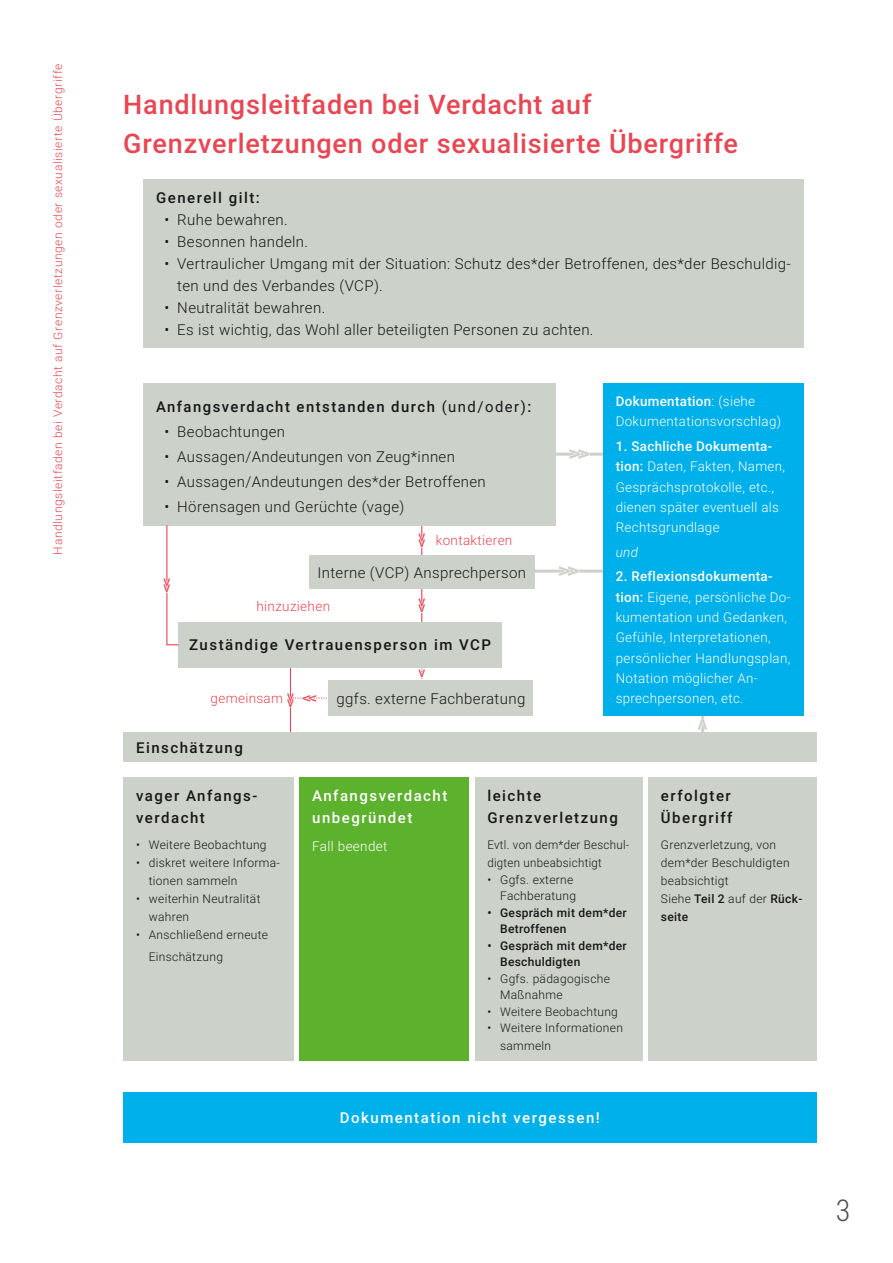
<style>
.page{position:relative;width:893px;height:1263px;background:#fff}
.page>*{position:absolute;margin:0;border:0;box-sizing:border-box;transform-origin:0 0}
.t1{font:300 30px "Roboto Condensed";color:#4e4e4d}
._2_orange{font:500 27px/39px "Roboto";letter-spacing:.03em;color:#e94653}
._5_Text{font:300 15px/21.9px "Roboto";letter-spacing:.025em;color:#181716}
._3_blau{font:500 15px/21.6px "Roboto";letter-spacing:.1em;color:#181716}
._3_blau-2{font:500 15px/21.6px "Roboto";letter-spacing:.1em;color:#fff}
.Pfeile{font:700 15px "Roboto";color:#ccd1ca}
._5_Text-2{font:300 13.5px/20.2px "Roboto";letter-spacing:.025em;color:#fff}
._5_Text-3{font:300 13.5px "Roboto";letter-spacing:.025em;color:#e94653}
._5_Text-4{font:italic 300 13.5px "Roboto";color:#fff}
._5_Text-5{font:300 12px/18px "Roboto";letter-spacing:.025em;color:#181716}
._5_Text-6{font:500 12px/16.5px "Roboto";letter-spacing:.025em;color:#181716}
.t2{font:300 12px "Roboto";letter-spacing:.05em;color:#e94653}
._5_Text-7{font:300 12px/18px "Roboto";letter-spacing:.025em;color:#181716;scale:.96 1}
.Pfeile-2{font:500 10.5px "Roboto";color:#e94653}
.s1{font-weight:400}
.s2{font-weight:500}
.s3{font-weight:300}
</style>
<div class="page">
<hr style="left:701px;top:654px;width:3px;height:82px;background:#ccd1ca">
<hr style="left:523px;top:570px;width:82px;height:3px;background:#ccd1ca">
<hr style="left:555px;top:453px;width:48px;height:3px;background:#ccd1ca">
<hr style="left:421px;top:589px;width:1px;height:37px;background:#e94653">
<hr style="left:290px;top:665px;width:1px;height:72px;background:#e94653">
<hr style="left:421px;top:525px;width:1px;height:30px;background:#e94653">
<div style="left:143px;top:179px;width:661px;height:168px;background:#ccd1ca"></div>
<div style="left:143px;top:383px;width:412px;height:142px;background:#ccd1ca"></div>
<div style="left:179px;top:622px;width:323px;height:46px;background:#ccd1ca"></div>
<div style="left:309px;top:555px;width:225px;height:34px;background:#ccd1ca"></div>
<div style="left:329px;top:680px;width:204px;height:36px;background:#ccd1ca"></div>
<div style="left:123px;top:732px;width:693px;height:30px;background:#ccd1ca"></div>
<div style="left:123px;top:777px;width:171px;height:283px;background:#ccd1ca"></div>
<div style="left:299px;top:777px;width:170px;height:283px;background:#5cb12d"></div>
<div style="left:475px;top:777px;width:168px;height:283px;background:#ccd1ca"></div>
<div style="left:648px;top:777px;width:168px;height:283px;background:#ccd1ca"></div>
<div style="left:123px;top:1092px;width:693px;height:51px;background:#00b0eb"></div>
<div style="left:603px;top:383px;width:201px;height:333px;background:#00b0eb"></div>
<hr style="left:166px;top:525px;width:1px;height:120px;background:#e94653">
<svg style="left:166px;top:644px;width:13px;height:1px"></svg>
<svg style="left:569px;top:452px;width:21px;height:4px"></svg>
<svg style="left:558px;top:569px;width:22px;height:4px"></svg>
<svg style="left:701px;top:718px;width:4px;height:11px"></svg>
<svg style="left:421px;top:533px;width:2px;height:15px"></svg>
<svg style="left:421px;top:598px;width:2px;height:15px"></svg>
<svg style="left:166px;top:578px;width:2px;height:15px"></svg>
<svg style="left:289px;top:692px;width:40px;height:16px"></svg>
<p class="t2" style="left:49px;top:554px;width:492px;rotate:-90deg">Handlungsleitfaden bei Verdacht auf Grenzverletzungen oder sexualisierte Übergriffe</p>
<p class="_2_orange" style="left:123px;top:84px;width:616px">Handlungsleitfaden bei Verdacht auf<br>Grenzverletzungen oder sexualisierte Übergriffe</p>
<p class="_3_blau" style="left:156px;top:186px;width:105px">Generell gilt:</p>
<p class="_5_Text" style="left:165px;top:208px;width:125px">• Ruhe bewahren.</p>
<p class="_5_Text" style="left:165px;top:230px;width:145px">• Besonnen handeln.</p>
<p class="_5_Text" style="left:177px;top:252px;width:615px;text-indent:-13px">• Vertraulicher Umgang mit der Situation: Schutz des*der Betroffenen, des*der Beschuldig&shy;ten und des Verbandes (VCP).</p>
<p class="_5_Text" style="left:165px;top:296px;width:162px">• Neutralität bewahren.</p>
<p class="_5_Text" style="left:165px;top:318px;width:430px">• Es ist wichtig, das Wohl aller beteiligten Personen zu achten.</p>
<p class="_3_blau" style="left:156px;top:395px;width:377px">Anfangsverdacht entstanden durch <span class="s1">(und/oder)</span>:</p>
<p class="_5_Text" style="left:165px;top:420px;width:122px">• Beobachtungen</p>
<p class="_5_Text" style="left:165px;top:445px;width:292px">• Aussagen/Andeutungen von Zeug*innen</p>
<p class="_5_Text" style="left:165px;top:470px;width:323px">• Aussagen/Andeutungen des*der Betroffenen</p>
<p class="_5_Text" style="left:165px;top:496px;width:241px">• Hörensagen und Gerüchte (vage)</p>
<p class="Pfeile-2" style="left:163px;top:575px;width:8px">V</p>
<p class="Pfeile-2" style="left:163px;top:581px;width:8px">V</p>
<p class="Pfeile-2" style="left:418px;top:530px;width:8px">V</p>
<p class="Pfeile-2" style="left:418px;top:536px;width:8px">V</p>
<p class="_5_Text-3" style="left:436px;top:531px;width:78px">kontaktieren</p>
<p class="_5_Text" style="left:317px;top:561px;width:210px">Interne (VCP) Ansprechperson</p>
<p class="_5_Text-3" style="left:257px;top:597px;width:75px">hinzuziehen</p>
<p class="Pfeile-2" style="left:418px;top:595px;width:8px">V</p>
<p class="Pfeile-2" style="left:418px;top:601px;width:8px">V</p>
<p class="_3_blau" style="left:189px;top:634px;width:303px">Zuständige Vertrauensperson im VCP</p>
<p class="_5_Text-3" style="left:211px;top:688px;width:74px">gemeinsam</p>
<p class="Pfeile-2" style="left:287px;top:690px;width:8px">V</p>
<p class="Pfeile-2" style="left:287px;top:696px;width:8px">V</p>
<p class="Pfeile-2" style="left:314px;top:695px;width:8px;rotate:90deg">V</p>
<p class="Pfeile-2" style="left:320px;top:695px;width:8px;rotate:90deg">V</p>
<p class="Pfeile-2" style="left:418px;top:666px;width:8px">V</p>
<p class="_5_Text" style="left:337px;top:687px;width:190px">ggfs. externe Fachberatung</p>
<p class="Pfeile" style="left:564px;top:459px;width:11px;rotate:-90deg">V</p>
<p class="Pfeile" style="left:573px;top:459px;width:11px;rotate:-90deg">V</p>
<p class="Pfeile" style="left:554px;top:576px;width:11px;rotate:-90deg">V</p>
<p class="Pfeile" style="left:563px;top:576px;width:11px;rotate:-90deg">V</p>
<p class="_5_Text-2" style="left:616px;top:391px;width:167px"><span class="s2">Dokumentation</span>: (siehe<br>Dokumentationsvorschlag)</p>
<p class="_5_Text-2" style="left:616px;top:435px;width:171px"><span class="s2">1. Sachliche Dokumenta&shy;tion:</span> Daten, Fakten, Namen,<br>Gesprächsprotokolle, etc., dienen später eventuell als<br>Rechtsgrundlage</p>
<p class="_5_Text-4" style="left:616px;top:542px;width:24px">und</p>
<p class="_5_Text-2" style="left:616px;top:566px;width:176px"><span class="s2">2. Reflexionsdokumenta&shy;tion:</span> Eigene, persönliche Do&shy;kumentation und Gedanken,<br>Gefühle, Interpretationen, persönlicher Handlungsplan,<br>Notation möglicher An&shy;sprechpersonen, etc.</p>
<p class="Pfeile" style="left:708px;top:735px;width:11px;rotate:-180deg">V</p>
<p class="_3_blau" style="left:136px;top:736px;width:108px">Einschätzung</p>
<p class="_3_blau" style="left:136px;top:784px;width:123px">vager Anfangs&shy;verdacht</p>
<p class="_5_Text-5" style="left:136px;top:835px;width:132px">• Weitere Beobachtung</p>
<p class="_5_Text-5" style="left:149px;top:853px;width:133px;text-indent:-13px">• diskret weitere Informa&shy;tionen sammeln</p>
<p class="_5_Text-5" style="left:149px;top:889px;width:113px;text-indent:-13px">• weiterhin Neutralität wahren</p>
<p class="_5_Text-5" style="left:149px;top:924px;width:121px;line-height:21.6px;text-indent:-13px">• Anschließend erneute<br>Einschätzung</p>
<p class="_3_blau-2" style="left:312px;top:784px;width:137px">Anfangsverdacht unbegründet</p>
<p class="_5_Text-2" style="left:312px;top:835px;width:77px">Fall beendet</p>
<p class="_3_blau" style="left:487px;top:784px;width:132px">leichte<br>Grenzverletzung</p>
<p class="_5_Text-7" style="left:487px;top:835px;width:149px">Evtl. von dem*der Beschul&shy;digten unbeabsichtigt</p>
<p class="_5_Text-5" style="left:487px;top:871px;width:90px;line-height:16.5px;text-align:right">• Ggfs. externe<br>Fachberatung</p>
<p class="_5_Text-6" style="left:500px;top:904px;width:128px;text-indent:-13px">• Gespräch mit dem*der<br>Betroffenen</p>
<p class="_5_Text-6" style="left:500px;top:937px;width:128px;text-indent:-13px">• Gespräch mit dem*der<br>Beschuldigten</p>
<p class="_5_Text-5" style="left:500px;top:970px;width:111px;line-height:16.5px;text-indent:-13px">• Ggfs. pädagogische<br>Maßnahme</p>
<p class="_5_Text-5" style="left:487px;top:1002px;width:132px">• Weitere Beobachtung</p>
<p class="_5_Text-5" style="left:500px;top:1018px;width:124px;text-indent:-13px">• Weitere Informationen sammeln</p>
<p class="_3_blau-2" style="left:340px;top:1106px;width:262px">Dokumentation nicht vergessen!</p>
<p class="_3_blau" style="left:661px;top:784px;width:73px">erfolgter<br>Übergriff</p>
<p class="_5_Text-5" style="left:661px;top:835px;width:130px">Grenzverletzung, von dem*der Beschuldigten beabsichtigt</p>
<p class="_5_Text-6" style="left:661px;top:889px;width:143px;line-height:18px"><span class="s3">Siehe</span> Teil 2 <span class="s3">auf der</span> Rück&shy;seite</p>
<h1 class="t1" style="left:836px;top:1189px;width:16px">3</h1>
</div>
